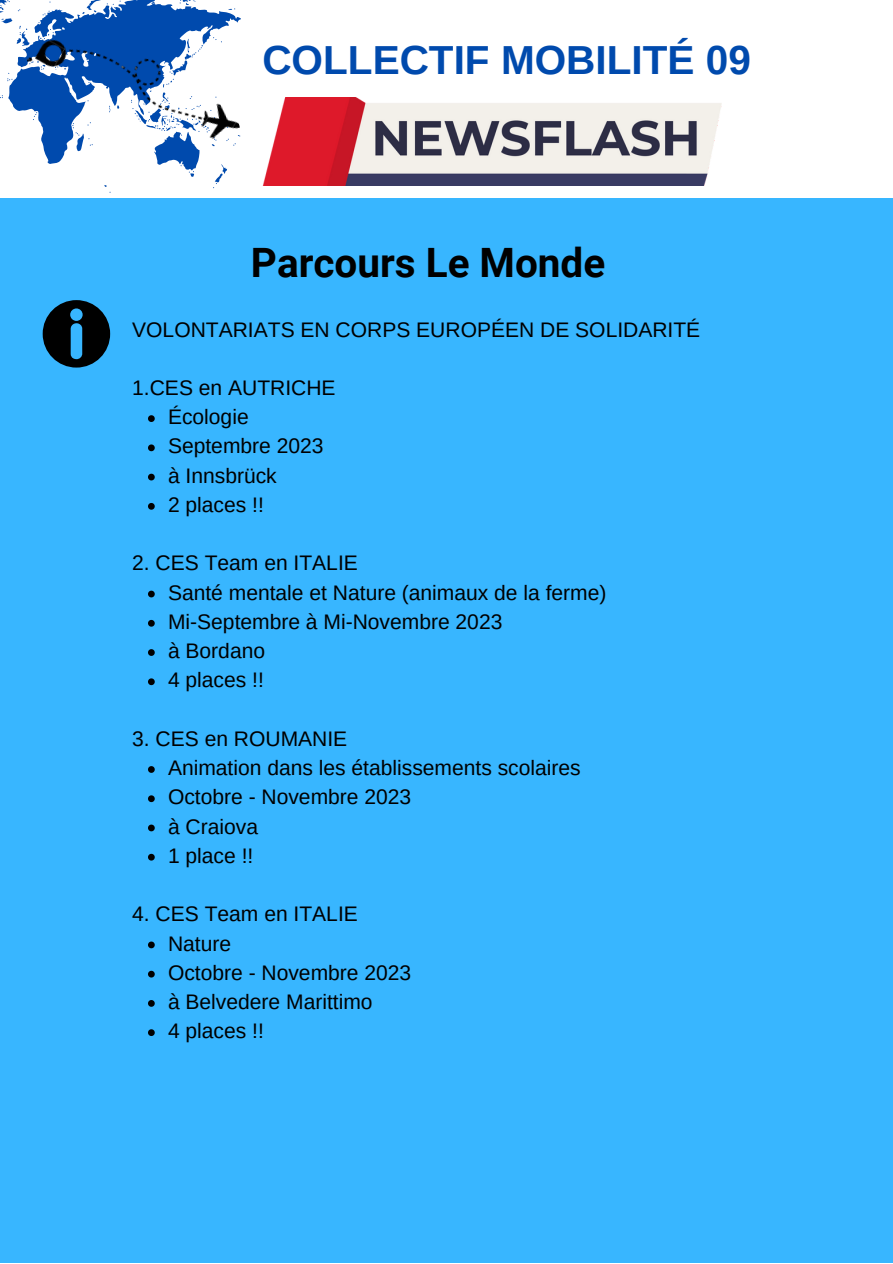
<style>
.page{position:relative;width:893px;height:1264px;background:#fff}
.page>*{position:absolute;margin:0;border:0;box-sizing:border-box;transform-origin:0 0}
.t1{font:700 40.5px "Arimo";color:#004aad}
.t2{font:700 40.5px "Roboto";color:#000}
.t3{font:21px "Arimo";color:#000}
</style>
<div class="page">
<div style="left:0;top:0;width:892px;height:1262px;background:#38b6ff"></div>
<div style="left:0;top:0;width:892px;height:198px;background:#fff"></div>
<svg style="left:0;top:0;width:220px;height:193px"></svg>
<img style="left:23px;top:0;width:218px;height:180px">
<img style="left:263px;top:98px;width:458px;height:87px">
<svg style="left:148px;top:415px;width:7px;height:7px"></svg>
<svg style="left:148px;top:444px;width:7px;height:7px"></svg>
<svg style="left:148px;top:473px;width:7px;height:7px"></svg>
<svg style="left:148px;top:503px;width:7px;height:6px"></svg>
<svg style="left:148px;top:590px;width:7px;height:7px"></svg>
<svg style="left:148px;top:620px;width:7px;height:6px"></svg>
<svg style="left:148px;top:649px;width:7px;height:7px"></svg>
<svg style="left:148px;top:678px;width:7px;height:7px"></svg>
<svg style="left:148px;top:766px;width:7px;height:6px"></svg>
<svg style="left:148px;top:795px;width:7px;height:7px"></svg>
<svg style="left:148px;top:824px;width:7px;height:7px"></svg>
<svg style="left:148px;top:853px;width:7px;height:7px"></svg>
<svg style="left:148px;top:941px;width:7px;height:7px"></svg>
<svg style="left:148px;top:970px;width:7px;height:7px"></svg>
<svg style="left:148px;top:1000px;width:7px;height:6px"></svg>
<svg style="left:148px;top:1029px;width:7px;height:7px"></svg>
<svg style="left:43px;top:300px;width:67px;height:67px"></svg>
<p class="t1" style="left:262px;top:38px;width:490px">COLLECTIF MOBILITÉ 09</p>
<p class="t2" style="left:251px;top:239px;width:356px">Parcours Le Monde</p>
<p class="t3" style="left:132px;top:317px;width:569px">VOLONTARIATS EN CORPS EUROPÉEN DE SOLIDARITÉ</p>
<p class="t3" style="left:132px;top:376px;width:205px">1.CES en AUTRICHE</p>
<p class="t3" style="left:168px;top:405px;width:82px">Écologie</p>
<p class="t3" style="left:168px;top:434px;width:157px">Septembre 2023</p>
<p class="t3" style="left:168px;top:463px;width:110px">à Innsbrück</p>
<p class="t3" style="left:168px;top:493px;width:97px">2 places !!</p>
<p class="t3" style="left:132px;top:551px;width:227px">2. CES Team en ITALIE</p>
<p class="t3" style="left:168px;top:580px;width:440px">Santé mentale et Nature (animaux de la ferme)</p>
<p class="t3" style="left:168px;top:610px;width:336px">Mi-Septembre à Mi-Novembre 2023</p>
<p class="t3" style="left:168px;top:639px;width:99px">à Bordano</p>
<p class="t3" style="left:168px;top:668px;width:97px">4 places !!</p>
<p class="t3" style="left:132px;top:727px;width:216px">3. CES en ROUMANIE</p>
<p class="t3" style="left:168px;top:756px;width:414px">Animation dans les établissements scolaires</p>
<p class="t3" style="left:168px;top:785px;width:245px">Octobre - Novembre 2023</p>
<p class="t3" style="left:168px;top:814px;width:91px">à Craiova</p>
<p class="t3" style="left:168px;top:843px;width:87px">1 place !!</p>
<p class="t3" style="left:132px;top:902px;width:227px">4. CES Team en ITALIE</p>
<p class="t3" style="left:168px;top:931px;width:65px">Nature</p>
<p class="t3" style="left:168px;top:960px;width:245px">Octobre - Novembre 2023</p>
<p class="t3" style="left:168px;top:990px;width:206px">à Belvedere Marittimo</p>
<p class="t3" style="left:168px;top:1019px;width:97px">4 places !!</p>
</div>
